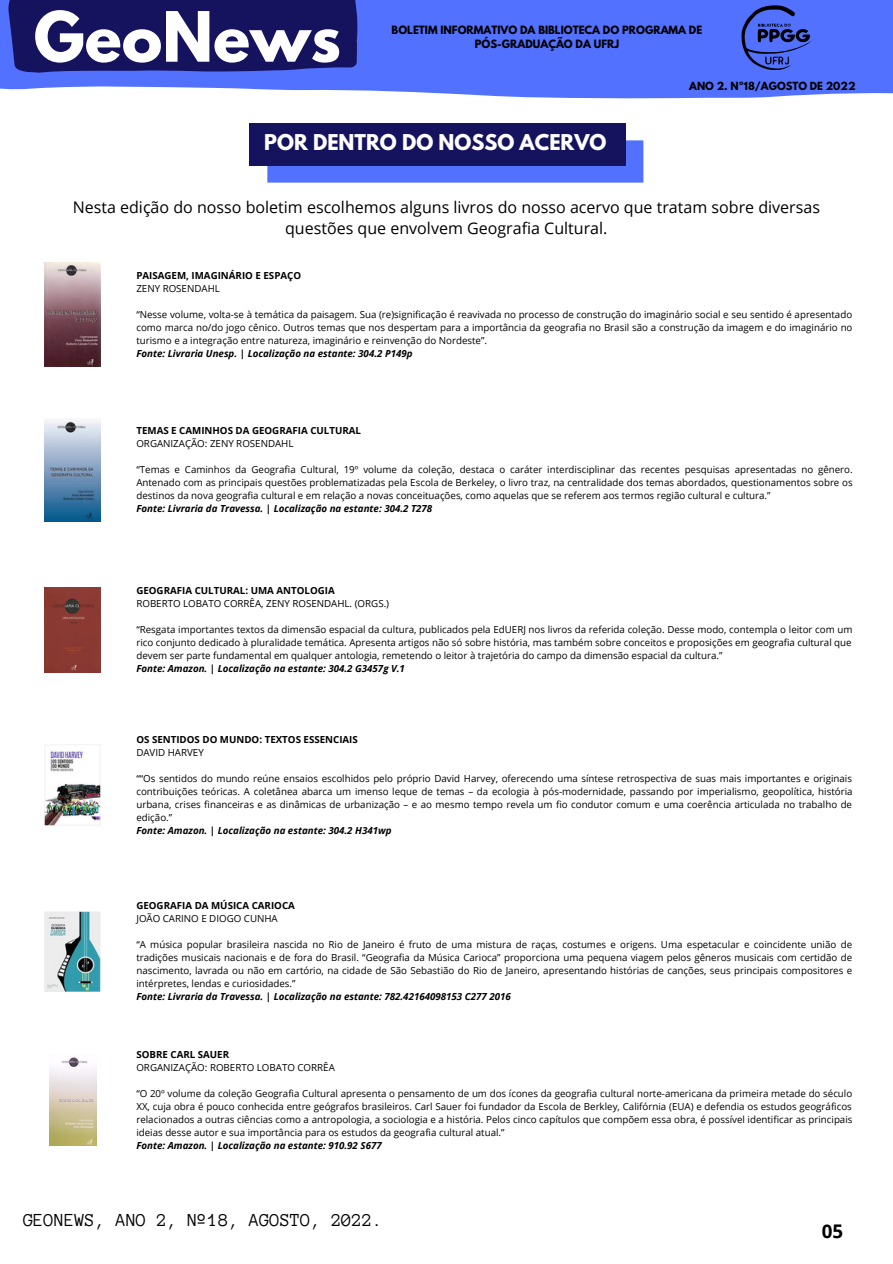
<style>
.page{position:relative;width:893px;height:1264px;background:#fff}
.page>*{position:absolute;margin:0;border:0;box-sizing:border-box;transform-origin:0 0}
.t1{font:700 61.35px "League Spartan";color:#fff}
.t2{font:700 19.35px "League Spartan";color:#fff}
.t3{font:18.75px "Anonymous Pro";color:#000}
.t4{font:700 18.75px "Open Sans";color:#000}
.t5{font:16.05px/21.3px "Open Sans";color:#000;text-align:center}
.t6{font:700 10.2px/13.5px "League Spartan";color:#000;text-align:center}
.t7{font:700 9.9px "League Spartan";color:#000}
.t8{font:9.75px/13px "Open Sans";color:#000;text-align:justify}
.t9{font:italic 700 9.75px "Open Sans";color:#000}
.t10{font:700 9.75px "Open Sans";color:#000}
</style>
<div class="page">
<svg style="left:0;top:0;width:892px;height:166px"></svg>
<svg style="left:4px;top:0;width:357px;height:92px;background:#2b3187"></svg>
<svg style="left:741px;top:5px;width:70px;height:65px;background:#3f57c5"></svg>
<svg style="left:267px;top:140px;width:376px;height:43px;background:#526ff6"></svg>
<div style="left:250px;top:123px;width:376px;height:42px;background:#15135d"></div>
<img style="left:44px;top:263px;width:56px;height:103px">
<img style="left:44px;top:419px;width:56px;height:102px">
<img style="left:44px;top:587px;width:56px;height:85px">
<img style="left:44px;top:744px;width:56px;height:81px">
<img style="left:44px;top:911px;width:56px;height:80px">
<img style="left:49px;top:1057px;width:47px;height:88px">
<h1 class="t1" style="left:34px;top:6px;width:308px">GeoNews</h1>
<p class="t6" style="left:391px;top:25px;width:312px">BOLETIM INFORMATIVO DA BIBLIOTECA DO PROGRAMA DE<br>PÓS-GRADUAÇÃO DA UFRJ</p>
<p class="t7" style="left:689px;top:81px;width:168px">ANO 2. Nº18/AGOSTO DE 2022</p>
<h2 class="t2" style="left:264px;top:132px;width:343px">POR DENTRO DO NOSSO ACERVO</h2>
<h3 class="t5" style="left:73px;top:196px;width:748px">Nesta edição do nosso boletim escolhemos alguns livros do nosso acervo que tratam sobre diversas questões que envolvem Geografia Cultural.</h3>
<p class="t10" style="left:136px;top:268px;width:166px">PAISAGEM, IMAGINÁRIO E ESPAÇO</p>
<p class="t8" style="left:136px;top:281px;width:85px">ZENY ROSENDAHL</p>
<p class="t8" style="left:136px;top:307px;width:717px">“Nesse volume, volta-se à temática da paisagem. Sua (re)significação é reavivada no processo de construção do imaginário social e seu sentido é apresentado como marca no/do jogo cênico. Outros temas que nos despertam para a importância da geografia no Brasil são a construção da imagem e do imaginário no turismo e a integração entre natureza, imaginário e reinvenção do Nordeste”.</p>
<p class="t9" style="left:136px;top:346px;width:278px">Fonte: Livraria Unesp. | Localização na estante: 304.2 P149p</p>
<p class="t10" style="left:136px;top:424px;width:226px">TEMAS E CAMINHOS DA GEOGRAFIA CULTURAL</p>
<p class="t8" style="left:136px;top:437px;width:159px">ORGANIZAÇÃO: ZENY ROSENDAHL</p>
<p class="t8" style="left:136px;top:463px;width:717px">“Temas e Caminhos da Geografia Cultural, 19º volume da coleção, destaca o caráter interdisciplinar das recentes pesquisas apresentadas no gênero.<br>Antenado com as principais questões problematizadas pela Escola de Berkeley, o livro traz, na centralidade dos temas abordados, questionamentos sobre os destinos da nova geografia cultural e em relação a novas conceituações, como aquelas que se referem aos termos região cultural e cultura.”</p>
<p class="t9" style="left:136px;top:501px;width:297px">Fonte: Livraria da Travessa. | Localização na estante: 304.2 T278</p>
<p class="t10" style="left:136px;top:584px;width:200px">GEOGRAFIA CULTURAL: UMA ANTOLOGIA</p>
<p class="t8" style="left:136px;top:597px;width:254px">ROBERTO LOBATO CORRÊA, ZENY ROSENDAHL. (ORGS.)</p>
<p class="t8" style="left:136px;top:623px;width:717px">“Resgata importantes textos da dimensão espacial da cultura, publicados pela EdUERJ nos livros da referida coleção. Desse modo, contempla o leitor com um rico conjunto dedicado à pluralidade temática. Apresenta artigos não só sobre história, mas também sobre conceitos e proposições em geografia cultural que devem ser parte fundamental em qualquer antologia, remetendo o leitor à trajetória do campo da dimensão espacial da cultura.”</p>
<p class="t9" style="left:136px;top:662px;width:270px">Fonte: Amazon. | Localização na estante: 304.2 G3457g V.1</p>
<p class="t10" style="left:136px;top:732px;width:223px">OS SENTIDOS DO MUNDO: TEXTOS ESSENCIAIS</p>
<p class="t8" style="left:136px;top:745px;width:69px">DAVID HARVEY</p>
<p class="t8" style="left:136px;top:771px;width:717px">““Os sentidos do mundo reúne ensaios escolhidos pelo próprio David Harvey, oferecendo uma síntese retrospectiva de suas mais importantes e originais contribuições teóricas. A coletânea abarca um imenso leque de temas – da ecologia à pós-modernidade, passando por imperialismo, geopolítica, história urbana, crises financeiras e as dinâmicas de urbanização – e ao mesmo tempo revela um fio condutor comum e uma coerência articulada no trabalho de edição.”</p>
<p class="t9" style="left:136px;top:823px;width:257px">Fonte: Amazon. | Localização na estante: 304.2 H341wp</p>
<p class="t10" style="left:136px;top:898px;width:160px">GEOGRAFIA DA MÚSICA CARIOCA</p>
<p class="t8" style="left:136px;top:911px;width:143px">JOÃO CARINO E DIOGO CUNHA</p>
<p class="t8" style="left:136px;top:937px;width:717px">“A música popular brasileira nascida no Rio de Janeiro é fruto de uma mistura de raças, costumes e origens. Uma espetacular e coincidente união de tradições musicais nacionais e de fora do Brasil. “Geografia da Música Carioca” proporciona uma pequena viagem pelos gêneros musicais com certidão de nascimento, lavrada ou não em cartório, na cidade de São Sebastião do Rio de Janeiro, apresentando histórias de canções, seus principais compositores e intérpretes, lendas e curiosidades.”</p>
<p class="t9" style="left:136px;top:989px;width:376px">Fonte: Livraria da Travessa. | Localização na estante: 782.42164098153 C277 2016</p>
<p class="t10" style="left:136px;top:1047px;width:94px">SOBRE CARL SAUER</p>
<p class="t8" style="left:136px;top:1060px;width:200px">ORGANIZAÇÃO: ROBERTO LOBATO CORRÊA</p>
<p class="t8" style="left:136px;top:1086px;width:717px">“O 20º volume da coleção Geografia Cultural apresenta o pensamento de um dos ícones da geografia cultural norte-americana da primeira metade do século XX, cuja obra é pouco conhecida entre geógrafos brasileiros. Carl Sauer foi fundador da Escola de Berkley, Califórnia (EUA) e defendia os estudos geográficos relacionados a outras ciências como a antropologia, a sociologia e a história. Pelos cinco capítulos que compõem essa obra, é possível identificar as principais ideias desse autor e sua importância para os estudos da geografia cultural atual.”</p>
<p class="t9" style="left:136px;top:1138px;width:247px">Fonte: Amazon. | Localização na estante: 910.92 S677</p>
<h3 class="t3" style="left:23px;top:1210px;width:361px">GEONEWS, ANO 2, Nº18, AGOSTO, 2022.</h3>
<h3 class="t4" style="left:821px;top:1218px;width:23px">05</h3>
</div>
